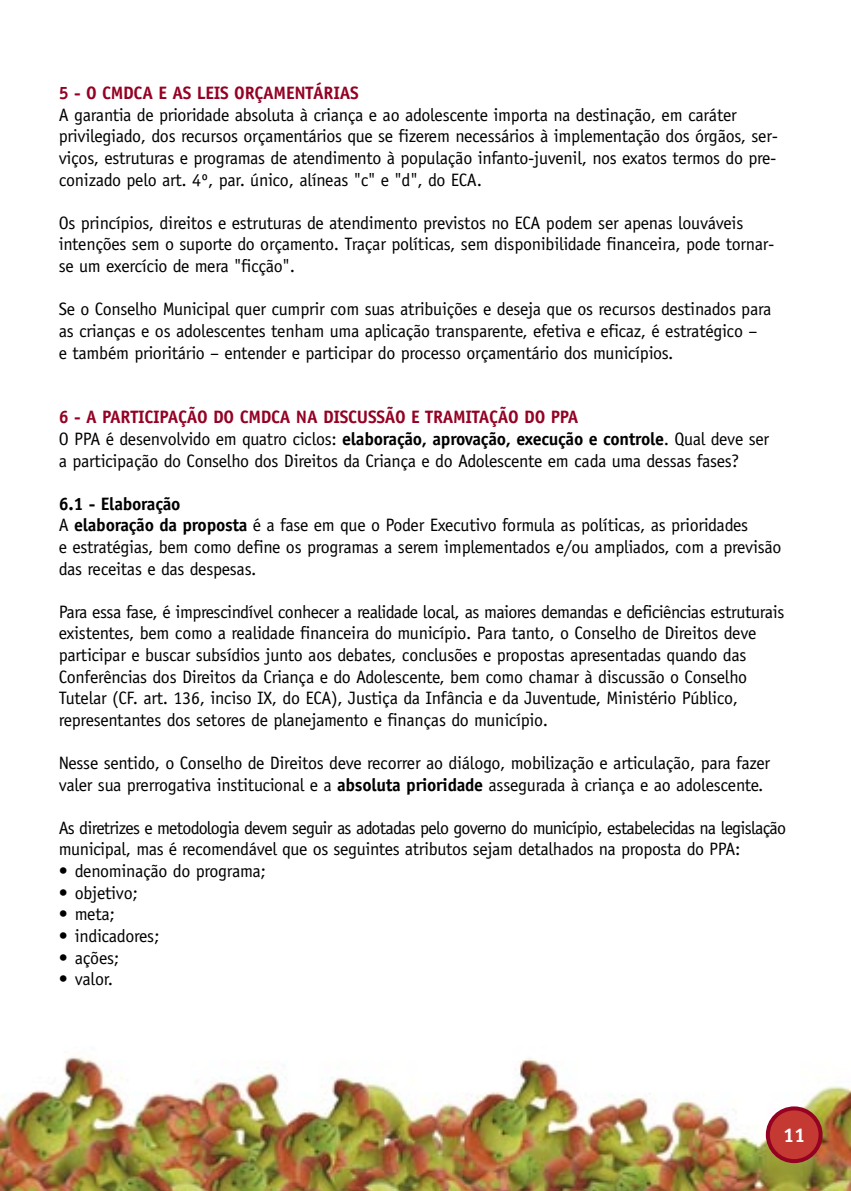
<style>
.page{position:relative;width:851px;height:1191px;background:#fff}
.page>*{position:absolute;margin:0;border:0;box-sizing:border-box;transform-origin:0 0}
.t1{font:700 20px "Officina Sans";color:#fff}
.t2{font:18px/21.6px "Officina Sans";letter-spacing:-.015em;color:#000}
.t3{font:18px/21.6px "Officina Sans";letter-spacing:-.04em;color:#000}
.t4{font:700 18px "Officina Sans";letter-spacing:-.015em;color:#940123}
.t5{font:700 18px "Officina Sans";letter-spacing:-.015em;color:#000}
.s1{font-weight:700}
</style>
<div class="page">
<img style="left:0;top:1057px;width:850px;height:134px">
<div style="left:767px;top:1108px;width:53px;height:53px;background:#c43a32;border-radius:50%"></div>
<div style="left:765px;top:1106px;width:57px;height:57px;border:4px solid #940123;border-radius:50%"></div>
<p class="t4" style="left:59px;top:82px;width:301px">5 - O CMDCA E AS LEIS ORÇAMENTÁRIAS</p>
<p class="t2" style="left:59px;top:104px;width:720px">A garantia de prioridade absoluta à criança e ao adolescente importa na destinação, em caráter privilegiado, dos recursos orçamentários que se fizerem necessários à implementação dos órgãos, ser&shy;viços, estruturas e programas de atendimento à população infanto-juvenil, nos exatos termos do pre&shy;conizado pelo art. 4º, par. único, alíneas "c" e "d", do ECA.</p>
<p class="t2" style="left:59px;top:212px;width:717px">Os princípios, direitos e estruturas de atendimento previstos no ECA podem ser apenas louváveis intenções sem o suporte do orçamento. Traçar políticas, sem disponibilidade financeira, pode tornar&shy;se um exercício de mera "ficção".</p>
<p class="t2" style="left:59px;top:298px;width:714px">Se o Conselho Municipal quer cumprir com suas atribuições e deseja que os recursos destinados para as crianças e os adolescentes tenham uma aplicação transparente, efetiva e eficaz, é estratégico –</p>
<p class="t2" style="left:59px;top:342px;width:616px">e também prioritário – entender e participar do processo orçamentário dos municípios.</p>
<p class="t4" style="left:59px;top:406px;width:521px">6 - A PARTICIPAÇÃO DO CMDCA NA DISCUSSÃO E TRAMITAÇÃO DO PPA</p>
<p class="t2" style="left:59px;top:428px;width:711px">O PPA é desenvolvido em quatro ciclos: <span class="s1">elaboração, aprovação, execução e controle</span>. Qual deve ser</p>
<p class="t2" style="left:59px;top:450px;width:682px">a participação do Conselho dos Direitos da Criança e do Adolescente em cada uma dessas fases?</p>
<p class="t5" style="left:59px;top:492px;width:123px">6.1 - Elaboração</p>
<p class="t2" style="left:59px;top:514px;width:690px">A <span class="s1">elaboração da proposta</span> é a fase em que o Poder Executivo formula as políticas, as prioridades</p>
<p class="t2" style="left:59px;top:536px;width:724px">e estratégias, bem como define os programas a serem implementados e/ou ampliados, com a previsão</p>
<p class="t2" style="left:59px;top:558px;width:199px">das receitas e das despesas.</p>
<p class="t2" style="left:59px;top:601px;width:727px">Para essa fase, é imprescindível conhecer a realidade local, as maiores demandas e deficiências estruturais</p>
<p class="t2" style="left:59px;top:622px;width:699px">existentes, bem como a realidade financeira do município. Para tanto, o Conselho de Direitos deve participar e buscar subsídios junto aos debates, conclusões e propostas apresentadas quando das Conferências dos Direitos da Criança e do Adolescente, bem como chamar à discussão o Conselho Tutelar (CF. art. 136, inciso IX, do ECA), Justiça da Infância e da Juventude, Ministério Público,</p>
<p class="t2" style="left:59px;top:709px;width:491px">representantes dos setores de planejamento e finanças do município.</p>
<p class="t2" style="left:59px;top:752px;width:712px">Nesse sentido, o Conselho de Direitos deve recorrer ao diálogo, mobilização e articulação, para fazer valer sua prerrogativa institucional e a <span class="s1">absoluta prioridade</span> assegurada à criança e ao adolescente.</p>
<p class="t3" style="left:59px;top:817px;width:729px">As diretrizes e metodologia devem seguir as adotadas pelo governo do município, estabelecidas na legislação municipal, mas é recomendável que os seguintes atributos sejam detalhados na proposta do PPA:</p>
<p class="t2" style="left:59px;top:860px;width:209px">• denominação do programa;</p>
<p class="t2" style="left:59px;top:882px;width:80px">• objetivo;</p>
<p class="t2" style="left:59px;top:903px;width:58px">• meta;</p>
<p class="t2" style="left:59px;top:925px;width:102px">• indicadores;</p>
<p class="t2" style="left:59px;top:946px;width:62px">• ações;</p>
<p class="t2" style="left:59px;top:968px;width:56px">• valor.</p>
<p class="t1" style="left:783px;top:1122px;width:24px">11</p>
</div>
